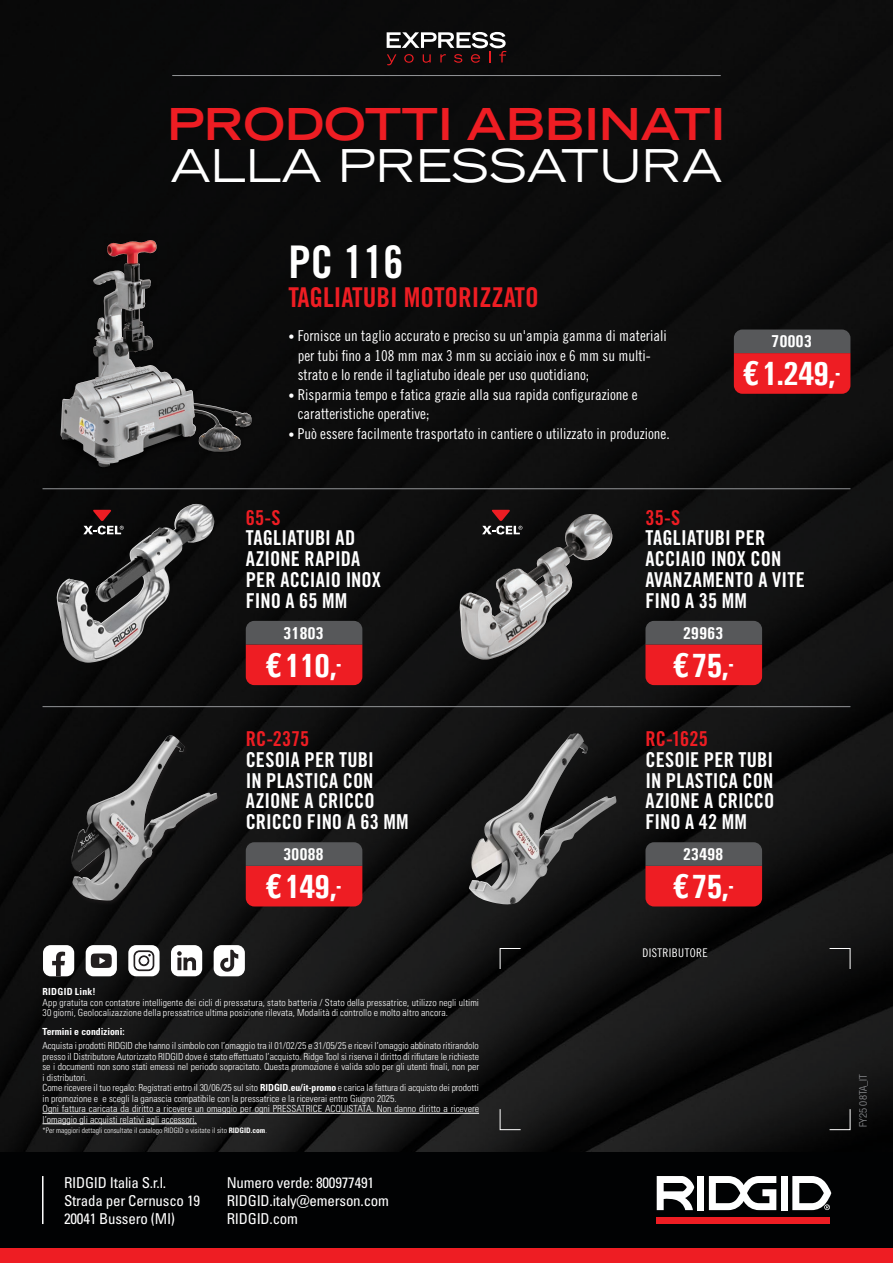
<style>
.page{position:relative;width:893px;height:1263px;background:#fff}
.page>*{position:absolute;margin:0;border:0;box-sizing:border-box;transform-origin:0 0}
.t1{font:expanded 45.3px "Trade Gothic LT Std";color:#fff}
.t2{font:45px "Trade Gothic LT Pro Bd Cn 20";color:#fff}
.t3{font:700 expanded 44.1px "Trade Gothic LT Std";color:#ee1d23}
.t4{font:700 33.6px "Univers Condensed";letter-spacing:-.03em;color:#fff}
.t5{font:27.3px "Trade Gothic LT Pro Bd Cn 20";color:#ee1d23}
.t6{font:20.55px/20.7px "Trade Gothic LT Pro Bd Cn 20";color:#fff}
.t7{font:20.55px "Trade Gothic LT Pro Bd Cn 20";letter-spacing:.005em;color:#ee1d23}
.body{font:700 17.25px "Univers Condensed";letter-spacing:-.01em;color:#fff}
.t8{font:15px/19.5px "Trade Gothic LT Pro Cn 18";color:#fff}
.t9{font:condensed 15px "Univers LTCYR 57";letter-spacing:-.015em;color:#fff}
.t10{font:12px "Trade Gothic LT Com Cn 18";letter-spacing:.03em;color:#fff}
.t11{font:300 condensed 10.5px "Helvetica Neue LT Com";color:#939598}
.t12{font:9.75px/10.5px "Univers LTCYR 47 Light Cond";color:#fff}
.t13{font:9.75px "Univers LTCYR 67 Bold Cond";color:#fff}
.t14{font:9.75px "Univers LTCYR 67 Bold Cond";letter-spacing:.03em;color:#fff}
.t15{font:7.5px "Univers LTCYR 47 Light Cond";color:#fff}
.s1{font-family:"Museo Sans 300"}
.s2{font-family:"Helvetica Neue LT Com";font-stretch:condensed}
.s3{font-size:26.85px}
.s4{font-family:"Univers LTCYR 67 Bold Cond"}
</style>
<div class="page">
<img style="left:0;top:0;width:893px;height:1152px">
<div style="left:0;top:1152px;width:893px;height:96px;background:#010203"></div>
<div style="left:0;top:1248px;width:893px;height:15px;background:#ee1d23"></div>
<hr style="left:42px;top:1176px;width:2px;height:48px;background:#fff">
<div style="left:657px;top:1217px;width:173px;height:7px;background:#ee1d23"></div>
<div style="left:697px;top:1176px;width:7px;height:34px;background:#fff"></div>
<div style="left:781px;top:1176px;width:7px;height:34px;background:#fff"></div>
<svg style="left:657px;top:1176px;width:37px;height:34px"></svg>
<svg style="left:709px;top:1176px;width:67px;height:34px"></svg>
<svg style="left:792px;top:1176px;width:39px;height:34px"></svg>
<hr style="left:43px;top:1113px;width:436px;height:1px;background:#fff">
<hr style="left:43px;top:1123px;width:154px;height:1px;background:#fff">
<div style="left:171px;top:945px;width:31px;height:31px;background:#fff;border-radius:8px"></div>
<svg style="left:177px;top:951px;width:19px;height:19px"></svg>
<div style="left:214px;top:945px;width:31px;height:31px;background:#fff;border-radius:8px"></div>
<svg style="left:220px;top:950px;width:18px;height:22px"></svg>
<div style="left:86px;top:945px;width:31px;height:31px;background:#fff;border-radius:8px"></div>
<svg style="left:91px;top:953px;width:21px;height:15px"></svg>
<div style="left:43px;top:945px;width:31px;height:31px;background:#fff;border-radius:8px"></div>
<svg style="left:52px;top:951px;width:13px;height:25px"></svg>
<div style="left:128px;top:945px;width:32px;height:31px;background:#fff;border-radius:8px"></div>
<svg style="left:134px;top:950px;width:20px;height:21px"></svg>
<div style="left:140px;top:957px;width:7px;height:7px;background:#fff;border-radius:50%"></div>
<svg style="left:499px;top:948px;width:352px;height:182px;background:#141414"></svg>
<div style="left:19px;top:217px;width:250px;height:270px;background:#090a0a"></div>
<img style="left:61px;top:241px;width:134px;height:227px">
<svg style="left:734px;top:329px;width:116px;height:65px;background:#b33136"></svg>
<svg style="left:246px;top:621px;width:116px;height:64px;background:#b43236"></svg>
<svg style="left:246px;top:842px;width:116px;height:64px;background:#b43236"></svg>
<svg style="left:645px;top:621px;width:117px;height:64px;background:#b33236"></svg>
<svg style="left:645px;top:842px;width:117px;height:64px;background:#b33236"></svg>
<img style="left:57px;top:504px;width:135px;height:119px">
<img style="left:460px;top:514px;width:131px;height:146px">
<svg style="left:83px;top:510px;width:41px;height:24px"></svg>
<svg style="left:482px;top:510px;width:40px;height:24px"></svg>
<img style="left:469px;top:734px;width:147px;height:171px">
<div style="left:70px;top:734px;width:152px;height:172px;background:#111"></div>
<img style="left:71px;top:736px;width:146px;height:165px">
<hr style="left:43px;top:488px;width:807px;height:1px;background:#939598">
<hr style="left:43px;top:706px;width:807px;height:1px;background:#939598">
<svg style="left:387px;top:32px;width:119px;height:33px;background:#4e4343"></svg>
<hr style="left:172px;top:75px;width:549px;height:1px;background:#939598">
<p class="t3" style="left:168px;top:95px;width:559px">PRODOTTI ABBINATI</p>
<p class="t1" style="left:171px;top:135px;width:553px">ALLA PRESSATURA</p>
<p class="t2" style="left:288px;top:235px;width:116px">PC 116</p>
<p class="t5" style="left:288px;top:281px;width:252px">TAGLIATUBI MOTORIZZATO</p>
<p class="t8" style="left:298px;top:326px;width:371px;text-indent:-9px"><span class="s1">•</span> Fornisce un taglio accurato e preciso su un'ampia gamma di materiali per tubi fino a 108 mm max 3 mm su acciaio inox e 6 mm su multi&shy;strato e lo rende il tagliatubo ideale per uso quotidiano;</p>
<p class="t8" style="left:298px;top:385px;width:341px;text-indent:-9px"><span class="s1">•</span> Risparmia tempo e fatica grazie alla sua rapida configurazione e caratteristiche operative;</p>
<p class="t8" style="left:288px;top:424px;width:383px"><span class="s1">•</span> Può essere facilmente trasportato in cantiere o utilizzato in produzione.</p>
<p class="body" style="left:771px;top:331px;width:42px">70003</p>
<p class="t4" style="left:742px;top:354px;width:100px"><span class="s2">€</span>1.249,<span class="s3">-</span></p>
<p class="t7" style="left:246px;top:505px;width:36px">65-S</p>
<p class="t6" style="left:246px;top:527px;width:137px">TAGLIATUBI AD<br>AZIONE RAPIDA<br>PER ACCIAIO INOX<br>FINO A 65 MM</p>
<p class="body" style="left:283px;top:622px;width:42px">31803</p>
<p class="t4" style="left:265px;top:645px;width:78px"><span class="s2">€</span>110,<span class="s3">-</span></p>
<p class="t7" style="left:246px;top:726px;width:65px">RC-2375</p>
<p class="t6" style="left:246px;top:749px;width:164px">CESOIA PER TUBI<br>IN PLASTICA CON<br>AZIONE A CRICCO<br>CRICCO FINO A 63 MM</p>
<p class="body" style="left:283px;top:844px;width:42px">30088</p>
<p class="t4" style="left:265px;top:866px;width:78px"><span class="s2">€</span>149,<span class="s3">-</span></p>
<p class="t14" style="left:43px;top:985px;width:55px">RIDGID Link!</p>
<p class="t12" style="left:43px;top:996px;width:438px">App gratuita con contatore intelligente dei cicli di pressatura, stato batteria / Stato della pressatrice, utilizzo negli ultimi<br>30 giorni, Geolocalizazzione della pressatrice ultima posizione rilevata, Modalità di controllo e molto altro ancora.</p>
<p class="t13" style="left:43px;top:1025px;width:84px">Termini e condizioni:</p>
<p class="t12" style="left:43px;top:1040px;width:438px;text-align:justify">Acquista i prodotti RIDGID che hanno il simbolo con l’omaggio tra il 01/02/25 e 31/05/25 e ricevi l’omaggio abbinato ritirandolo presso il Distributore Autorizzato RIDGID dove é stato effettuato l’acquisto. Ridge Tool si riserva il diritto di rifiutare le richieste se i documenti non sono stati emessi nel periodo sopracitato. Questa promozione é valida solo per gli utenti finali, non per i distributori.</p>
<p class="t12" style="left:43px;top:1082px;width:438px">Come ricevere il tuo regalo: Registrati entro il 30/06/25 sul sito <span class="s4">RIDGID.eu/it-promo</span> e carica la fattura di acquisto dei prodotti in promozione e e scegli la ganascia compatibile con la pressatrice e la riceverai entro Giugno 2025.</p>
<p class="t12" style="left:43px;top:1103px;width:438px">Ogni fattura caricata da diritto a ricevere un omaggio per ogni PRESSATRICE ACQUISTATA. Non danno diritto a ricevere l’omaggio gli acquisti relativi agli accessori.</p>
<p class="t15" style="left:43px;top:1125px;width:226px">*Per maggiori dettagli consultate il catalogo RIDGID o visitate il sito <span class="s4">RIDGID.com</span>.</p>
<p class="t9" style="left:64px;top:1173px;width:104px">RIDGID Italia S.r.l.</p>
<p class="t9" style="left:64px;top:1191px;width:138px">Strada per Cernusco 19</p>
<p class="t9" style="left:64px;top:1209px;width:113px">20041 Bussero (MI)</p>
<p class="t9" style="left:227px;top:1173px;width:149px">Numero verde: 800977491</p>
<p class="t9" style="left:227px;top:1191px;width:164px">RIDGID.italy@emerson.com</p>
<p class="t9" style="left:227px;top:1209px;width:73px">RIDGID.com</p>
<p class="t7" style="left:645px;top:505px;width:36px">35-S</p>
<p class="t6" style="left:645px;top:527px;width:161px">TAGLIATUBI PER<br>ACCIAIO INOX CON<br>AVANZAMENTO A VITE<br>FINO A 35 MM</p>
<p class="body" style="left:683px;top:622px;width:42px">29963</p>
<p class="t4" style="left:672px;top:645px;width:63px"><span class="s2">€</span>75,<span class="s3">-</span></p>
<p class="t7" style="left:645px;top:726px;width:64px">RC-1625</p>
<p class="t6" style="left:645px;top:749px;width:130px;text-align:justify">CESOIE PER TUBI IN PLASTICA CON AZIONE A CRICCO FINO A 42 MM</p>
<p class="body" style="left:683px;top:844px;width:42px">23498</p>
<p class="t4" style="left:672px;top:866px;width:63px"><span class="s2">€</span>75,<span class="s3">-</span></p>
<p class="t10" style="left:642px;top:945px;width:67px">DISTRIBUTORE</p>
<p class="t11" style="left:857px;top:1127px;width:54px;rotate:-90deg">FY25 08TA_IT</p>
</div>
